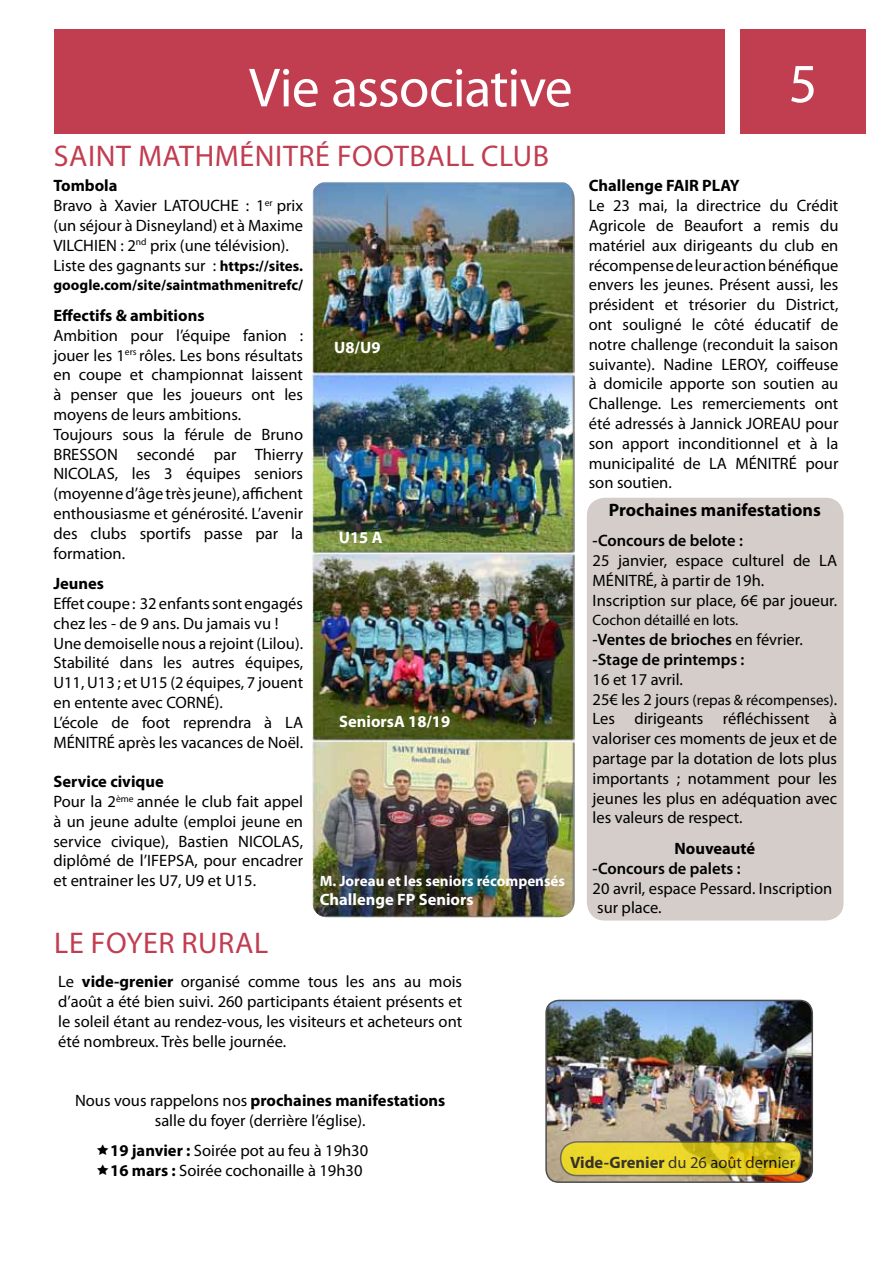
<style>
.page{position:relative;width:893px;height:1263px;background:#fff}
.page>*{position:absolute;margin:0;border:0;box-sizing:border-box;transform-origin:0 0}
.t1{font:55.5px "Myriad Pro";letter-spacing:-.02em;color:#fff}
.t2{font:30px "Myriad Pro";letter-spacing:.02em;color:#c13d50}
.t3{font:700 18px "Myriad Pro";color:#000}
.t4{font:16.5px/19.8px "Myriad Pro";color:#000}
.t5{font:600 16.5px/19.8px "Myriad Pro";color:#000}
.t6{font:700 16.5px "Myriad Pro";color:#000}
.t7{font:700 16.5px "Myriad Pro";color:#fff}
.t8{font:15px "Myriad Pro";color:#000}
.t9{font:700 15px "Myriad Pro";color:#000}
.t10{font:700 15px "Myriad Pro";color:#fff}
.s1{font-weight:700}
.s2{font-weight:700;font-size:15px}
.s3{font-weight:400}
.s4{font-size:16.5px}
</style>
<div class="page">
<div style="left:741px;top:29px;width:125px;height:104px;background:#c13d50"></div>
<div style="left:54px;top:29px;width:671px;height:104px;background:#c13d50"></div>
<img style="left:311px;top:181px;width:264px;height:737px">
<img style="left:546px;top:1000px;width:266px;height:182px">
<div style="left:545px;top:1000px;width:268px;height:183px;border:2px solid #4d4d4f;border-radius:13px"></div>
<svg style="left:561px;top:1142px;width:241px;height:33px;background:#e2cd23"></svg>
<div style="left:560px;top:1141px;width:242px;height:35px;border:2px solid #4d4d4f;border-radius:16px"></div>
<div style="left:587px;top:498px;width:256px;height:422px;background:#d4cdca;border-radius:18px"></div>
<h1 class="t1" style="left:249px;top:53px;width:325px">Vie associative</h1>
<h1 class="t1" style="left:789px;top:49px;width:30px">5</h1>
<h2 class="t2" style="left:54px;top:138px;width:497px">SAINT MATHMÉNITRÉ FOOTBALL CLUB</h2>
<p class="t4" style="left:53px;top:176px;width:251px"><span class="s1">Tombola<br></span>Bravo à Xavier LATOUCHE : 1<sup>er</sup> prix (un séjour à Disneyland) et à Maxime<br>VILCHIEN : 2<sup>nd</sup> prix (une télévision).<br>Liste des gagnants sur : <span class="s2">https://sites.</span></p>
<p class="t9" style="left:53px;top:276px;width:251px">google.com/site/saintmathmenitrefc/</p>
<p class="t6" style="left:53px;top:305px;width:153px">Effectifs &amp; ambitions</p>
<p class="t4" style="left:53px;top:325px;width:251px">Ambition pour l’équipe fanion : jouer les 1<sup>ers</sup> rôles. Les bons résultats en coupe et championnat laissent à penser que les joueurs ont les moyens de leurs ambitions.<br>Toujours sous la férule de Bruno<br>BRESSON secondé par Thierry<br>NICOLAS, les 3 équipes seniors (moyenne d’âge très jeune), affichent enthousiasme et générosité. L’avenir des clubs sportifs passe par la formation.</p>
<p class="t6" style="left:53px;top:573px;width:52px">Jeunes</p>
<p class="t4" style="left:53px;top:593px;width:251px">Effet coupe : 32 enfants sont engagés chez les - de 9 ans. Du jamais vu !<br>Une demoiselle nous a rejoint (Lilou).<br>Stabilité dans les autres équipes, U11, U13 ; et U15 (2 équipes, 7 jouent en entente avec CORNÉ).<br>L’école de foot reprendra à LA MÉNITRÉ après les vacances de Noël.</p>
<p class="t4" style="left:53px;top:771px;width:251px"><span class="s1">Service civique<br></span>Pour la 2<sup>ème</sup> année le club fait appel à un jeune adulte (emploi jeune en service civique), Bastien NICOLAS, diplômé de l’IFEPSA, pour encadrer et entrainer les U7, U9 et U15.</p>
<h2 class="t2" style="left:54px;top:924px;width:215px">LE FOYER RURAL</h2>
<p class="t7" style="left:334px;top:336px;width:48px">U8/U9</p>
<p class="t7" style="left:339px;top:527px;width:45px">U15 A</p>
<p class="t7" style="left:339px;top:711px;width:113px">SeniorsA 18/19</p>
<p class="t10" style="left:320px;top:871px;width:247px">M. Joreau et les seniors récompensés</p>
<p class="t7" style="left:320px;top:889px;width:155px">Challenge FP Seniors</p>
<p class="t4" style="left:58px;top:971px;width:405px;text-align:justify">Le <span class="s1">vide-grenier</span> organisé comme tous les ans au mois d’août a été bien suivi. 260 participants étaient présents et le soleil étant au rendez-vous, les visiteurs et acheteurs ont été nombreux. Très belle journée.</p>
<p class="t6" style="left:589px;top:175px;width:152px">Challenge FAIR PLAY</p>
<p class="t4" style="left:589px;top:195px;width:251px;text-align:justify">Le 23 mai, la directrice du Crédit Agricole de Beaufort a remis du matériel aux dirigeants du club en récompense de leur action bénéfique envers les jeunes. Présent aussi, les président et trésorier du District, ont souligné le côté éducatif de notre challenge (reconduit la saison suivante). Nadine LEROY, coiffeuse à domicile apporte son soutien au Challenge. Les remerciements ont été adressés à Jannick JOREAU pour son apport inconditionnel et à la municipalité de LA MÉNITRÉ pour son soutien.</p>
<p class="t3" style="left:609px;top:498px;width:214px">Prochaines manifestations</p>
<p class="t5" style="left:593px;top:530px;width:152px">-Concours de belote :</p>
<p class="t4" style="left:593px;top:550px;width:246px">25 janvier, espace culturel de LA<br>MÉNITRÉ, à partir de 19h.<br>Inscription sur place, 6€ par joueur.</p>
<p class="t8" style="left:593px;top:611px;width:147px">Cochon détaillé en lots.</p>
<p class="t5" style="left:593px;top:629px;width:212px">-Ventes de brioches <span class="s3">en février. </span>-Stage de printemps :</p>
<p class="t4" style="left:593px;top:669px;width:92px">16 et 17 avril.</p>
<p class="t8" style="left:593px;top:690px;width:246px"><span class="s4">25€ les 2 jours</span> (repas &amp; récompenses)<span class="s4">.</span></p>
<p class="t4" style="left:593px;top:709px;width:246px;text-align:justify">Les dirigeants réfléchissent à valoriser ces moments de jeux et de partage par la dotation de lots plus importants ; notamment pour les jeunes les plus en adéquation avec les valeurs de respect.</p>
<p class="t6" style="left:674px;top:838px;width:82px">Nouveauté</p>
<p class="t5" style="left:593px;top:858px;width:150px">-Concours de palets :</p>
<p class="t4" style="left:593px;top:878px;width:241px">20 avril, espace Pessard. Inscription sur place.</p>
<p class="t4" style="left:75px;top:1090px;width:372px;text-align:center">Nous vous rappelons nos <span class="s1">prochaines manifestations </span>salle du foyer (derrière l’église).</p>
<p class="t4" style="left:110px;top:1141px;width:260px"><span class="s1">19 janvier :</span> Soirée pot au feu à 19h30<br><span class="s1">16 mars :</span> Soirée cochonaille à 19h30</p>
<p class="t4" style="left:570px;top:1152px;width:227px"><span class="s1">Vide-Grenier</span> du 26 août dernier</p>
</div>
